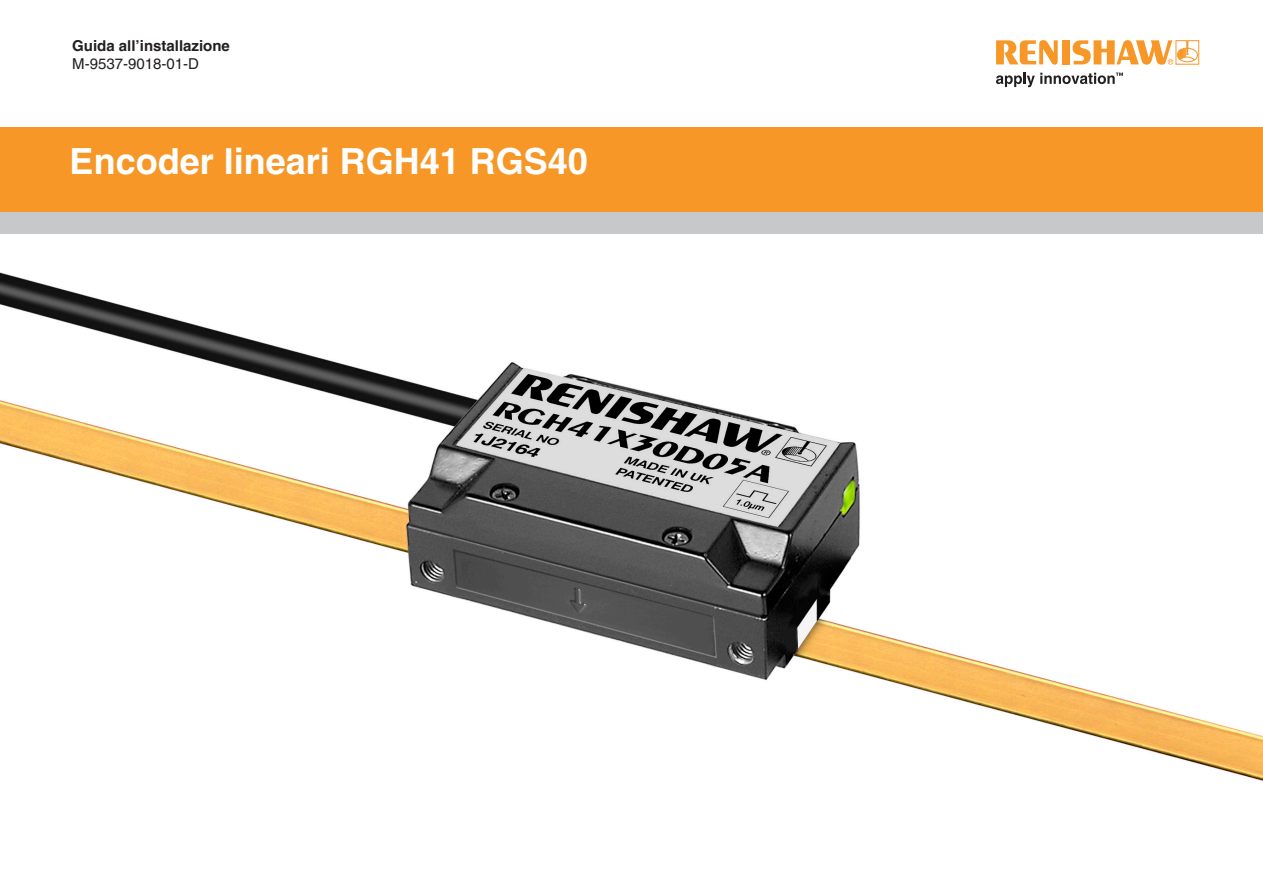
<style>
.page{position:relative;width:1263px;height:893px;background:#fff}
.page>*{position:absolute;margin:0;border:0;box-sizing:border-box;transform-origin:0 0}
.t1{font:700 36px "Helvetica LT Pro";color:#fff}
.t2{font:700 15px "Helvetica LT Pro";color:#231f20}
.t3{font:15px "Helvetica LT Pro";color:#231f20}
</style>
<div class="page">
<svg style="left:996px;top:40px;width:62px;height:25px"></svg>
<div style="left:1062px;top:40px;width:8px;height:24px;background:#f79727"></div>
<div style="left:1175px;top:40px;width:24px;height:25px;border:1px solid #f79727"></div>
<svg style="left:1072px;top:40px;width:126px;height:25px"></svg>
<svg style="left:996px;top:73px;width:127px;height:14px"></svg>
<div style="left:0;top:128px;width:1263px;height:85px;background:#f79727"></div>
<div style="left:0;top:213px;width:1263px;height:21px;background:#c7c8ca"></div>
<img style="left:0;top:272px;width:1263px;height:509px">
<p class="t2" style="left:72px;top:37px;width:159px">Guida all’installazione</p>
<p class="t3" style="left:72px;top:56px;width:128px">M-9537-9018-01-D</p>
<p class="t1" style="left:70px;top:140px;width:520px">Encoder lineari RGH41 RGS40</p>
</div>
